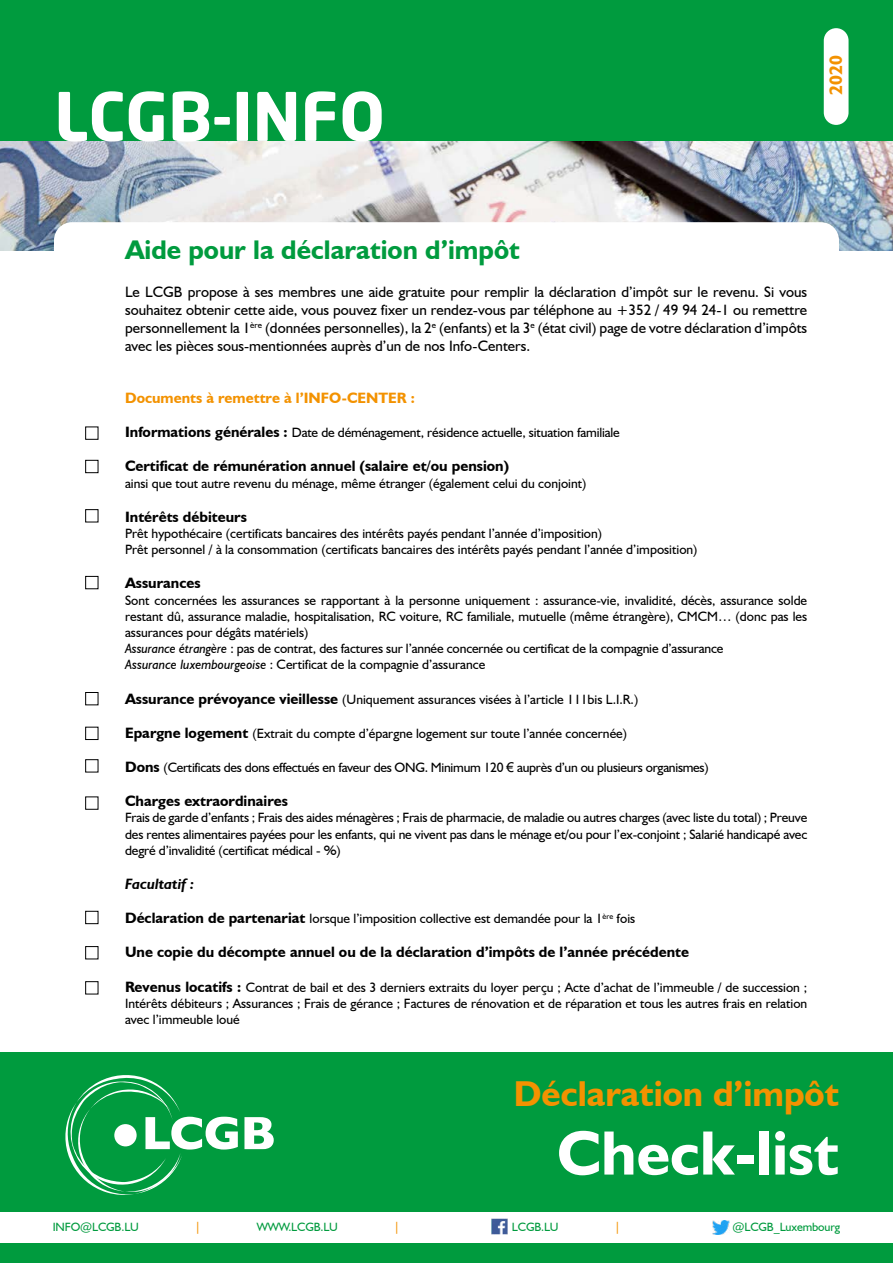
<style>
.page{position:relative;width:893px;height:1263px;background:#fff}
.page>*{position:absolute;margin:0;border:0;box-sizing:border-box;transform-origin:0 0}
.t1{font:700 66px "Neo Sans";color:#fff}
.t2{font:700 63px "Humanist 521 BT";color:#fff}
.t3{font:700 36px "Humanist 521 BT";color:#f39200}
.t4{font:700 27px "Humanist 521 BT";color:#009b3e}
.t5{font:700 18px "Humanist 521 BT";color:#f39200}
.t6{font:15px/18px "Humanist 521 BT";color:#000;text-align:justify}
.t7{font:700 15px "Humanist 521 BT";color:#000}
.t8{font:700 15px "Humanist 521 BT";color:#f39200}
.t9{font:italic 700 15px "Humanist 521 BT";color:#000}
.t10{font:13.5px/16.2px "Humanist 521 BT";color:#000}
.t11{font:13.5px "Humanist 521 BT";letter-spacing:-.02em;color:#000}
.t12{font:12px "Humanist 521 BT";letter-spacing:-.01em;color:#009b3e}
.t13{font:12px "Humanist 521 BT";color:#f39200}
.s1{font-weight:700;font-size:15px}
.s2{font-style:italic}
.s3{font-family:"Arial"}
</style>
<div class="page">
<img style="left:0;top:140px;width:893px;height:110px">
<div style="left:54px;top:222px;width:785px;height:93px;background:#fff;border-radius:18px"></div>
<div style="left:0;top:0;width:893px;height:140px;background:#009b3e"></div>
<div style="left:824px;top:28px;width:24px;height:97px;background:#fff;border-radius:12px"></div>
<div style="left:0;top:1052px;width:893px;height:211px;background:#009b3e"></div>
<div style="left:0;top:1212px;width:893px;height:30px;background:#fff"></div>
<div style="left:85px;top:427px;width:13px;height:12px;border:1px solid #000"></div>
<div style="left:85px;top:460px;width:13px;height:13px;border:1px solid #000"></div>
<div style="left:85px;top:509px;width:13px;height:13px;border:1px solid #000"></div>
<div style="left:85px;top:576px;width:13px;height:13px;border:1px solid #000"></div>
<div style="left:85px;top:692px;width:13px;height:13px;border:1px solid #000"></div>
<div style="left:85px;top:727px;width:13px;height:13px;border:1px solid #000"></div>
<div style="left:85px;top:759px;width:13px;height:13px;border:1px solid #000"></div>
<div style="left:85px;top:911px;width:13px;height:13px;border:1px solid #000"></div>
<div style="left:85px;top:946px;width:13px;height:13px;border:1px solid #000"></div>
<div style="left:85px;top:797px;width:13px;height:12px;border:1px solid #000"></div>
<div style="left:85px;top:981px;width:13px;height:13px;border:1px solid #000"></div>
<svg style="left:65px;top:1075px;width:173px;height:120px"></svg>
<svg style="left:244px;top:1117px;width:30px;height:32px"></svg>
<img style="left:491px;top:1218px;width:17px;height:17px">
<img style="left:713px;top:1221px;width:16px;height:13px">
<h1 class="t1" style="left:54px;top:74px;width:332px">LCGB-INFO</h1>
<h3 class="t5" style="left:825px;top:95px;width:41px;rotate:-90deg">2020</h3>
<h3 class="t4" style="left:125px;top:233px;width:396px">Aide pour la déclaration d’impôt</h3>
<p class="t6" style="left:125px;top:282px;width:684px">Le LCGB propose à ses membres une aide gratuite pour remplir la déclaration d’impôt sur le revenu. Si vous souhaitez obtenir cette aide, vous pouvez fixer un rendez-vous par téléphone au +352 / 49 94 24-1 ou remettre personnellement la 1<sup>ère</sup> (données personnelles), la 2<sup>e</sup> (enfants) et la 3<sup>e</sup> (état civil) page de votre déclaration d’impôts avec les pièces sous-mentionnées auprès d’un de nos Info-Centers.</p>
<p class="t8" style="left:125px;top:388px;width:291px">Documents à remettre à l’INFO-CENTER :</p>
<p class="t10" style="left:125px;top:424px;width:496px"><span class="s1">Informations générales :</span> Date de déménagement, résidence actuelle, situation familiale</p>
<p class="t7" style="left:125px;top:457px;width:385px">Certificat de rémunération annuel (salaire et/ou pension)</p>
<p class="t10" style="left:125px;top:475px;width:463px">ainsi que tout autre revenu du ménage, même étranger (également celui du conjoint)</p>
<p class="t7" style="left:125px;top:507px;width:123px">Intérêts débiteurs</p>
<p class="t10" style="left:125px;top:525px;width:574px">Prêt hypothécaire (certificats bancaires des intérêts payés pendant l’année d’imposition)<br>Prêt personnel / à la consommation (certificats bancaires des intérêts payés pendant l’année d’imposition)</p>
<p class="t7" style="left:125px;top:574px;width:77px">Assurances</p>
<p class="t10" style="left:125px;top:592px;width:684px">Sont concernées les assurances se rapportant à la personne uniquement : assurance-vie, invalidité, décès, assurance solde restant dû, assurance maladie, hospitalisation, RC voiture, RC familiale, mutuelle (même étrangère), CMCM… (donc pas les assurances pour dégâts matériels)<br><span class="s2">Assurance étrangère</span> : pas de contrat, des factures sur l’année concernée ou certificat de la compagnie d’assurance<br><span class="s2">Assurance luxembourgeoise</span> : Certificat de la compagnie d’assurance</p>
<p class="t10" style="left:125px;top:691px;width:515px"><span class="s1">Assurance prévoyance vieillesse</span> (Uniquement assurances visées à l’article 111bis L.I.R.)</p>
<p class="t10" style="left:125px;top:725px;width:503px"><span class="s1">Epargne logement</span> (Extrait du compte d’épargne logement sur toute l’année concernée)</p>
<p class="t11" style="left:125px;top:759px;width:585px"><span class="s1">Dons</span> (Certificats des dons effectués en faveur des ONG. Minimum 120 <span class="s3">€</span> auprès d’un ou plusieurs organismes)</p>
<p class="t7" style="left:125px;top:792px;width:164px">Charges extraordinaires</p>
<p class="t10" style="left:125px;top:809px;width:684px;text-align:justify">Frais de garde d’enfants ; Frais des aides ménagères ; Frais de pharmacie, de maladie ou autres charges (avec liste du total) ; Preuve des rentes alimentaires payées pour les enfants, qui ne vivent pas dans le ménage et/ou pour l’ex-conjoint ; Salarié handicapé avec degré d’invalidité (certificat médical - %)</p>
<p class="t9" style="left:125px;top:874px;width:70px">Facultatif :</p>
<p class="t10" style="left:125px;top:910px;width:512px"><span class="s1">Déclaration de partenariat</span> lorsque l’imposition collective est demandée pour la 1<sup>ère</sup> fois</p>
<p class="t7" style="left:125px;top:943px;width:566px">Une copie du décompte annuel ou de la déclaration d’impôts de l’année précédente</p>
<p class="t10" style="left:125px;top:979px;width:684px;text-align:justify"><span class="s1">Revenus locatifs :</span> Contrat de bail et des 3 derniers extraits du loyer perçu ; Acte d’achat de l’immeuble / de succession ; Intérêts débiteurs ; Assurances ; Frais de gérance ; Factures de rénovation et de réparation et tous les autres frais en relation avec l’immeuble loué</p>
<h3 class="t3" style="left:514px;top:1071px;width:327px">Déclaration d’impôt</h3>
<h2 class="t2" style="left:557px;top:1114px;width:283px">Check-list</h2>
<p class="t12" style="left:53px;top:1219px;width:88px">INFO@LCGB.LU</p>
<p class="t13" style="left:195px;top:1219px;width:7px">|</p>
<p class="t12" style="left:257px;top:1219px;width:83px">WWW.LCGB.LU</p>
<p class="t13" style="left:394px;top:1219px;width:7px">|</p>
<p class="t12" style="left:512px;top:1219px;width:48px">LCGB.LU</p>
<p class="t13" style="left:615px;top:1219px;width:7px">|</p>
<p class="t12" style="left:733px;top:1219px;width:109px">@LCGB_Luxembourg</p>
</div>
